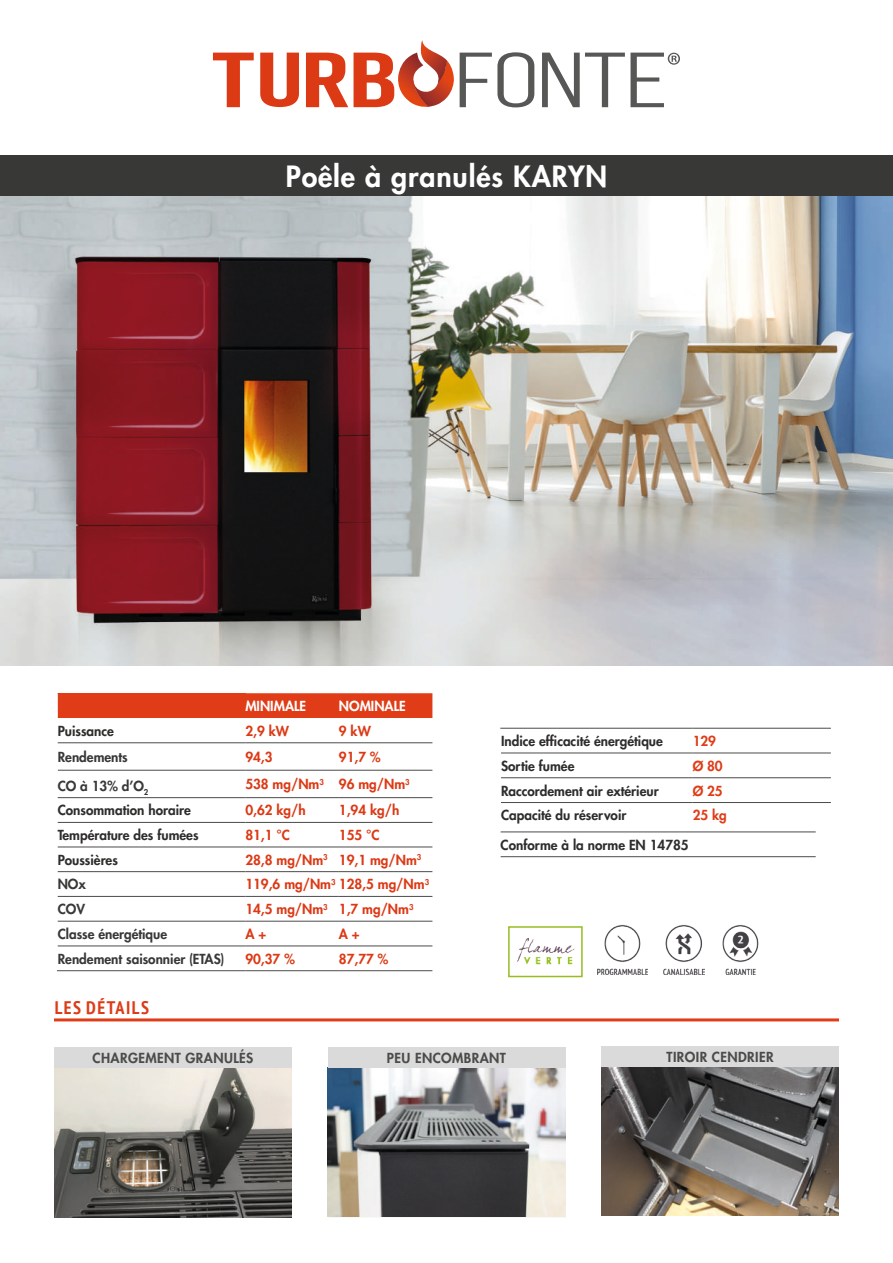
<style>
.page{position:relative;width:893px;height:1263px;background:#fff}
.page>*{position:absolute;margin:0;border:0;box-sizing:border-box;transform-origin:0 0}
.t1{font:800 28.5px "Futura LT";letter-spacing:.03em;color:#fff}
.t2{font:700 condensed 18.15px "PT Sans";letter-spacing:.08em;color:#dd3b17}
.t3{font:800 13.5px "Futura LT";color:#2e2d2c}
.t4{font:800 13.5px "Futura LT";color:#dc3915}
.t5{font:800 13.5px "Futura LT";color:#383837}
.t6{font:800 13.5px "Futura LT";letter-spacing:.03em;color:#4b4b4a}
.t7{font:800 13.5px "Futura LT";color:#fff}
.t8{font:800 13.5px "Futura LT";color:#df3c17}
</style>
<div class="page">
<img style="left:0;top:196px;width:893px;height:469px">
<img style="left:517px;top:938px;width:58px;height:27px">
<div style="left:508px;top:926px;width:75px;height:51px;border:2px solid #96bc20"></div>
<svg style="left:460px;top:52px;width:74px;height:55px"></svg>
<svg style="left:213px;top:53px;width:41px;height:54px"></svg>
<svg style="left:260px;top:53px;width:39px;height:54px"></svg>
<svg style="left:306px;top:53px;width:42px;height:54px"></svg>
<svg style="left:542px;top:53px;width:138px;height:54px"></svg>
<svg style="left:354px;top:40px;width:100px;height:68px"></svg>
<div style="left:0;top:155px;width:893px;height:41px;background:#383837"></div>
<img style="left:597px;top:925px;width:51px;height:49px">
<img style="left:601px;top:1066px;width:238px;height:149px">
<img style="left:54px;top:1067px;width:238px;height:151px">
<img style="left:328px;top:1067px;width:237px;height:150px">
<hr style="left:54px;top:1018px;width:785px;height:3px;background:#df3c17">
<div style="left:54px;top:1047px;width:238px;height:20px;background:#dadada"></div>
<div style="left:328px;top:1047px;width:237px;height:20px;background:#dadada"></div>
<div style="left:601px;top:1046px;width:238px;height:20px;background:#dadada"></div>
<img style="left:663px;top:925px;width:41px;height:49px">
<img style="left:722px;top:925px;width:37px;height:49px">
<div style="left:57px;top:693px;width:188px;height:25px;background:#df3c17"></div>
<div style="left:245px;top:693px;width:187px;height:25px;background:#df3c17"></div>
<svg style="left:58px;top:743px;width:187px;height:204px"></svg>
<svg style="left:245px;top:743px;width:187px;height:204px"></svg>
<hr style="left:58px;top:742px;width:187px;height:1px;background:#4b4b4a">
<hr style="left:58px;top:770px;width:187px;height:1px;background:#4b4b4a">
<hr style="left:58px;top:847px;width:187px;height:1px;background:#4b4b4a">
<hr style="left:58px;top:871px;width:187px;height:1px;background:#4b4b4a">
<hr style="left:58px;top:896px;width:187px;height:1px;background:#4b4b4a">
<hr style="left:58px;top:921px;width:187px;height:1px;background:#4b4b4a">
<hr style="left:58px;top:945px;width:187px;height:1px;background:#4b4b4a">
<hr style="left:57px;top:970px;width:188px;height:1px;background:#4b4b4a">
<hr style="left:245px;top:742px;width:94px;height:1px;background:#4b4b4a">
<hr style="left:339px;top:742px;width:93px;height:1px;background:#4b4b4a">
<hr style="left:245px;top:770px;width:94px;height:1px;background:#4b4b4a">
<hr style="left:339px;top:770px;width:93px;height:1px;background:#4b4b4a">
<hr style="left:245px;top:847px;width:94px;height:1px;background:#4b4b4a">
<hr style="left:339px;top:847px;width:93px;height:1px;background:#4b4b4a">
<hr style="left:245px;top:871px;width:94px;height:1px;background:#4b4b4a">
<hr style="left:339px;top:871px;width:93px;height:1px;background:#4b4b4a">
<hr style="left:245px;top:896px;width:94px;height:1px;background:#4b4b4a">
<hr style="left:339px;top:896px;width:93px;height:1px;background:#4b4b4a">
<hr style="left:245px;top:921px;width:94px;height:1px;background:#4b4b4a">
<hr style="left:339px;top:921px;width:93px;height:1px;background:#4b4b4a">
<hr style="left:245px;top:945px;width:94px;height:1px;background:#4b4b4a">
<hr style="left:339px;top:945px;width:93px;height:1px;background:#4b4b4a">
<hr style="left:245px;top:970px;width:94px;height:1px;background:#4b4b4a">
<hr style="left:339px;top:970px;width:93px;height:1px;background:#4b4b4a">
<svg style="left:57px;top:693px;width:1px;height:254px"></svg>
<hr style="left:58px;top:797px;width:187px;height:1px;background:#4b4b4a">
<hr style="left:245px;top:797px;width:94px;height:1px;background:#4b4b4a">
<hr style="left:339px;top:797px;width:93px;height:1px;background:#4b4b4a">
<hr style="left:58px;top:822px;width:187px;height:1px;background:#4b4b4a">
<hr style="left:245px;top:822px;width:94px;height:1px;background:#4b4b4a">
<hr style="left:339px;top:822px;width:93px;height:1px;background:#4b4b4a">
<svg style="left:500px;top:752px;width:331px;height:106px"></svg>
<hr style="left:500px;top:728px;width:193px;height:1px;background:#4b4b4a">
<hr style="left:501px;top:753px;width:192px;height:1px;background:#4b4b4a">
<hr style="left:501px;top:777px;width:192px;height:1px;background:#4b4b4a">
<hr style="left:501px;top:802px;width:192px;height:1px;background:#4b4b4a">
<hr style="left:693px;top:728px;width:138px;height:1px;background:#4b4b4a">
<hr style="left:693px;top:753px;width:138px;height:1px;background:#4b4b4a">
<hr style="left:693px;top:777px;width:138px;height:1px;background:#4b4b4a">
<hr style="left:693px;top:802px;width:138px;height:1px;background:#4b4b4a">
<div style="left:501px;top:832px;width:314px;height:25px;background:#fff"></div>
<hr style="left:814px;top:832px;width:2px;height:24px;background:#fff">
<hr style="left:501px;top:831px;width:315px;height:1px;background:#4b4b4a">
<hr style="left:501px;top:856px;width:315px;height:1px;background:#4b4b4a">
<h1 class="t1" style="left:286px;top:157px;width:323px">Poêle à granulés KARYN</h1>
<p class="t7" style="left:245px;top:697px;width:62px">MINIMALE</p>
<p class="t7" style="left:339px;top:697px;width:68px">NOMINALE</p>
<p class="t3" style="left:58px;top:722px;width:58px">Puissance</p>
<p class="t4" style="left:245px;top:722px;width:45px">2,9 kW</p>
<p class="t4" style="left:339px;top:722px;width:33px">9 kW</p>
<p class="t5" style="left:58px;top:748px;width:72px">Rendements</p>
<p class="t4" style="left:245px;top:748px;width:29px">94,3</p>
<p class="t4" style="left:339px;top:748px;width:43px">91,7 %</p>
<p class="t5" style="left:58px;top:776px;width:92px">CO à 13% d’O<sub>2</sub></p>
<p class="t4" style="left:245px;top:775px;width:166px">538 mg/Nm<sup>3</sup> 96 mg/Nm<sup>3</sup></p>
<p class="t3" style="left:58px;top:801px;width:135px">Consommation horaire</p>
<p class="t4" style="left:245px;top:801px;width:62px">0,62 kg/h</p>
<p class="t4" style="left:339px;top:801px;width:62px">1,94 kg/h</p>
<p class="t3" style="left:58px;top:826px;width:142px">Température des fumées</p>
<p class="t4" style="left:245px;top:826px;width:46px">81,1 °C</p>
<p class="t4" style="left:339px;top:826px;width:42px">155 °C</p>
<p class="t3" style="left:58px;top:851px;width:62px">Poussières</p>
<p class="t4" style="left:245px;top:851px;width:178px">28,8 mg/Nm<sup>3</sup> 19,1 mg/Nm<sup>3</sup></p>
<p class="t5" style="left:58px;top:875px;width:30px">NOx</p>
<p class="t4" style="left:245px;top:875px;width:185px">119,6 mg/Nm<sup>3</sup> 128,5 mg/Nm<sup>3</sup></p>
<p class="t5" style="left:58px;top:900px;width:29px">COV</p>
<p class="t4" style="left:245px;top:900px;width:170px">14,5 mg/Nm<sup>3</sup> 1,7 mg/Nm<sup>3</sup></p>
<p class="t5" style="left:58px;top:925px;width:111px">Classe énergétique</p>
<p class="t4" style="left:245px;top:925px;width:22px">A +</p>
<p class="t4" style="left:339px;top:925px;width:22px">A +</p>
<p class="t5" style="left:58px;top:950px;width:168px">Rendement saisonnier (ETAS)</p>
<p class="t4" style="left:245px;top:950px;width:51px">90,37 %</p>
<p class="t4" style="left:339px;top:950px;width:51px">87,77 %</p>
<p class="t3" style="left:501px;top:732px;width:163px">Indice efficacité énergétique</p>
<p class="t8" style="left:693px;top:732px;width:25px">129</p>
<p class="t3" style="left:501px;top:757px;width:75px">Sortie fumée</p>
<p class="t8" style="left:693px;top:757px;width:32px">Ø 80</p>
<p class="t3" style="left:501px;top:781px;width:159px">Raccordement air extérieur</p>
<p class="t8" style="left:693px;top:781px;width:32px">Ø 25</p>
<p class="t3" style="left:501px;top:806px;width:127px">Capacité du réservoir</p>
<p class="t8" style="left:693px;top:806px;width:36px">25 kg</p>
<p class="t3" style="left:501px;top:836px;width:190px">Conforme à la norme EN 14785</p>
<h2 class="t2" style="left:55px;top:995px;width:96px">LES DÉTAILS</h2>
<p class="t6" style="left:92px;top:1049px;width:162px">CHARGEMENT GRANULÉS</p>
<p class="t6" style="left:387px;top:1049px;width:121px">PEU ENCOMBRANT</p>
<p class="t6" style="left:667px;top:1048px;width:108px">TIROIR CENDRIER</p>
</div>
